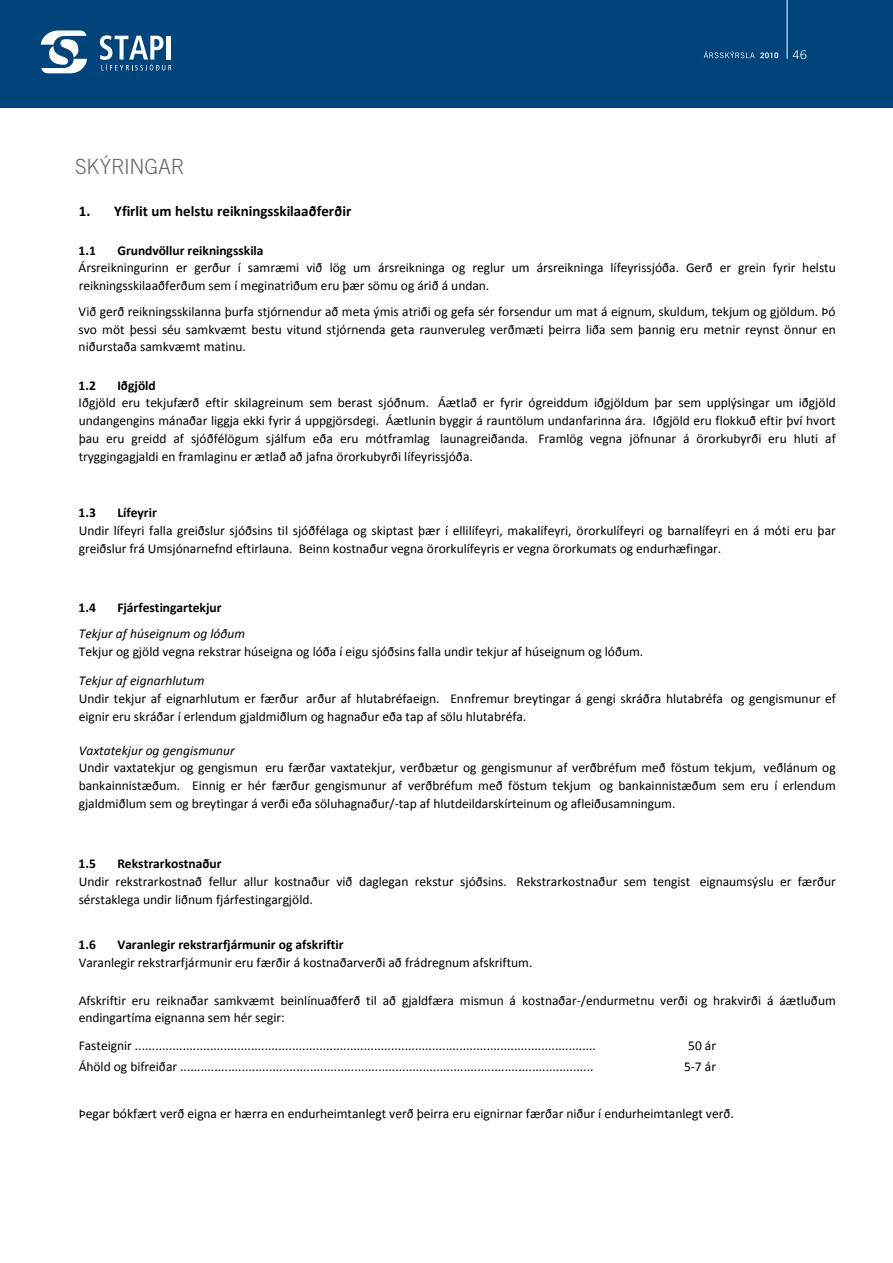
<style>
.page{position:relative;width:893px;height:1263px;background:#fff}
.page>*{position:absolute;margin:0;border:0;box-sizing:border-box;transform-origin:0 0}
.t1{font:300 21px "Trade Gothic";letter-spacing:-.015em;color:#696a6d}
.t2{font:700 15px "Calibri";color:#000}
.t3{font:13.5px/17.9px "Calibri";color:#000}
.t4{font:700 13.5px "Calibri";color:#000}
.t5{font:italic 13.5px "Calibri";letter-spacing:.005em;color:#000}
.t6{font:300 12px "Trade Gothic";color:#fff}
</style>
<div class="page">
<div style="left:0;top:0;width:893px;height:108px;background:#00447c"></div>
<svg style="left:41px;top:31px;width:46px;height:42px"></svg>
<svg style="left:100px;top:35px;width:71px;height:35px"></svg>
<hr style="left:787px;top:0;width:1px;height:59px;background:#fff">
<svg style="left:704px;top:51px;width:74px;height:7px"></svg>
<h1 class="t1" style="left:75px;top:154px;width:111px">SKÝRINGAR</h1>
<p class="t2" style="left:79px;top:202px;width:274px">1. Yfirlit um helstu reikningsskilaaðferðir</p>
<p class="t4" style="left:79px;top:241px;width:19px">1.1</p>
<p class="t4" style="left:117px;top:241px;width:148px">Grundvöllur reikningsskila</p>
<p class="t6" style="left:793px;top:47px;width:15px">46</p>
<p class="t3" style="left:79px;top:259px;width:759px">Ársreikningurinn er gerður í samræmi við lög um ársreikninga og reglur um ársreikninga lífeyrissjóða. Gerð er grein fyrir helstu reikningsskilaaðferðum sem í meginatriðum eru þær sömu og árið á undan.</p>
<p class="t3" style="left:79px;top:302px;width:759px;text-align:justify">Við gerð reikningsskilanna þurfa stjórnendur að meta ýmis atriði og gefa sér forsendur um mat á eignum, skuldum, tekjum og gjöldum. Þó svo möt þessi séu samkvæmt bestu vitund stjórnenda geta raunveruleg verðmæti þeirra liða sem þannig eru metnir reynst önnur en niðurstaða samkvæmt matinu.</p>
<p class="t4" style="left:79px;top:376px;width:19px">1.2</p>
<p class="t4" style="left:117px;top:376px;width:40px">Iðgjöld</p>
<p class="t3" style="left:79px;top:394px;width:759px;text-align:justify">Iðgjöld eru tekjufærð eftir skilagreinum sem berast sjóðnum. Áætlað er fyrir ógreiddum iðgjöldum þar sem upplýsingar um iðgjöld undangengins mánaðar liggja ekki fyrir á uppgjörsdegi. Áætlunin byggir á rauntölum undanfarinna ára. Iðgjöld eru flokkuð eftir því hvort þau eru greidd af sjóðfélögum sjálfum eða eru mótframlag launagreiðanda. Framlög vegna jöfnunar á örorkubyrði eru hluti af tryggingagjaldi en framlaginu er ætlað að jafna örorkubyrði lífeyrissjóða.</p>
<p class="t4" style="left:79px;top:504px;width:19px">1.3</p>
<p class="t4" style="left:117px;top:504px;width:41px">Lífeyrir</p>
<p class="t3" style="left:79px;top:522px;width:759px">Undir lífeyri falla greiðslur sjóðsins til sjóðfélaga og skiptast þær í ellilífeyri, makalífeyri, örorkulífeyri og barnalífeyri en á móti eru þar greiðslur frá Umsjónarnefnd eftirlauna. Beinn kostnaður vegna örorkulífeyris er vegna örorkumats og endurhæfingar.</p>
<p class="t4" style="left:79px;top:599px;width:19px">1.4</p>
<p class="t4" style="left:117px;top:599px;width:106px">Fjárfestingartekjur</p>
<p class="t5" style="left:79px;top:624px;width:168px">Tekjur af húseignum og lóðum</p>
<p class="t5" style="left:79px;top:671px;width:127px">Tekjur af eignarhlutum</p>
<p class="t3" style="left:79px;top:642px;width:566px">Tekjur og gjöld vegna rekstrar húseigna og lóða í eigu sjóðsins falla undir tekjur af húseignum og lóðum.</p>
<p class="t3" style="left:79px;top:689px;width:759px">Undir tekjur af eignarhlutum er færður arður af hlutabréfaeign. Ennfremur breytingar á gengi skráðra hlutabréfa og gengismunur ef eignir eru skráðar í erlendum gjaldmiðlum og hagnaður eða tap af sölu hlutabréfa.</p>
<p class="t5" style="left:79px;top:741px;width:158px">Vaxtatekjur og gengismunur</p>
<p class="t3" style="left:79px;top:759px;width:759px;text-align:justify">Undir vaxtatekjur og gengismun eru færðar vaxtatekjur, verðbætur og gengismunur af verðbréfum með föstum tekjum, veðlánum og bankainnistæðum. Einnig er hér færður gengismunur af verðbréfum með föstum tekjum og bankainnistæðum sem eru í erlendum gjaldmiðlum sem og breytingar á verði eða söluhagnaður/-tap af hlutdeildarskírteinum og afleiðusamningum.</p>
<p class="t4" style="left:79px;top:855px;width:19px">1.5</p>
<p class="t4" style="left:117px;top:855px;width:106px">Rekstrarkostnaður</p>
<p class="t3" style="left:79px;top:872px;width:759px">Undir rekstrarkostnað fellur allur kostnaður við daglegan rekstur sjóðsins. Rekstrarkostnaður sem tengist eignaumsýslu er færður sérstaklega undir liðnum fjárfestingargjöld.</p>
<p class="t4" style="left:79px;top:935px;width:19px">1.6</p>
<p class="t4" style="left:117px;top:935px;width:228px">Varanlegir rekstrarfjármunir og afskriftir</p>
<p class="t3" style="left:79px;top:953px;width:455px">Varanlegir rekstrarfjármunir eru færðir á kostnaðarverði að frádregnum afskriftum.</p>
<p class="t3" style="left:79px;top:991px;width:759px">Afskriftir eru reiknaðar samkvæmt beinlínuaðferð til að gjaldfæra mismun á kostnaðar-/endurmetnu verði og hrakvirði á áætluðum endingartíma eignanna sem hér segir:</p>
<p class="t3" style="left:79px;top:1035px;width:519px;line-height:20.7px">Fasteignir .......................................................................................................................................<br>Áhöld og bifreiðar .........................................................................................................................</p>
<p class="t3" style="left:684px;top:1035px;width:34px;line-height:20.7px;text-align:center">50 ár<br>5-7 ár</p>
<p class="t3" style="left:79px;top:1105px;width:657px">Þegar bókfært verð eigna er hærra en endurheimtanlegt verð þeirra eru eignirnar færðar niður í endurheimtanlegt verð.</p>
</div>
